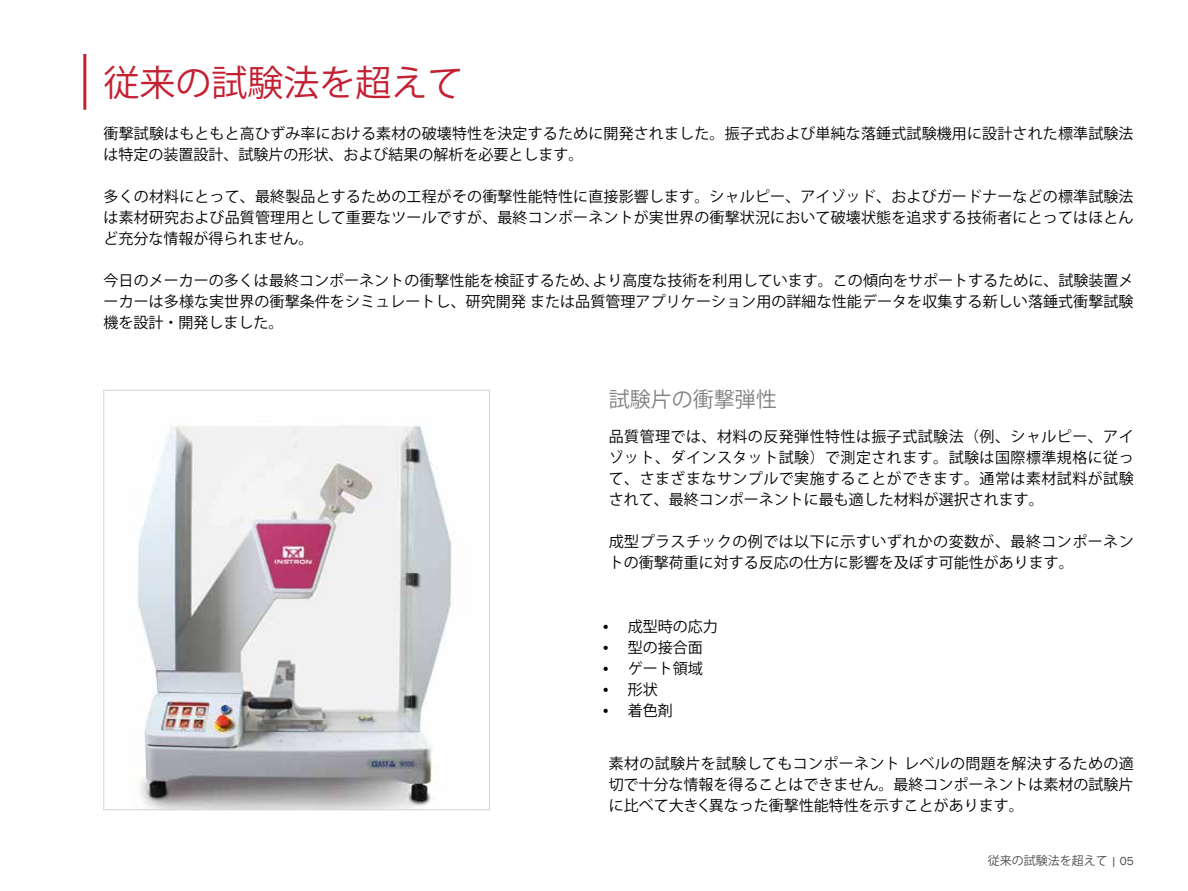
<style>
.page{position:relative;width:1188px;height:891px;background:#fff}
.page>*{position:absolute;margin:0;border:0;box-sizing:border-box;transform-origin:0 0}
.t1{font:36px "Koz Go Pro";color:#c32032}
.t2{font:21px "Koz Go Pro";color:#808285}
.t3{font:15px/21px "Koz Go Pro";letter-spacing:.005em;color:#000;text-align:justify}
.t4{font:15px/21px "Koz Go Pro";letter-spacing:.03em;color:#000}
.t5{font:12px "Koz Go Pro";color:#4d4d4f}
.s1{font-family:"Franklin Gothic"}
</style>
<div class="page">
<hr style="left:83px;top:54px;width:3px;height:56px;background:#c32032">
<img style="left:137px;top:425px;width:315px;height:383px">
<h1 class="t1" style="left:104px;top:60px;width:361px">従来の試験法を超えて</h1>
<p class="t3" style="left:104px;top:123px;width:1032px">衝撃試験はもともと高ひずみ率における素材の破壊特性を決定するために開発されました。振子式および単純な落錘式試験機用に設計された標準試験法は特定の装置設計、試験片の形状、および結果の解析を必要とします。</p>
<p class="t3" style="left:104px;top:186px;width:1032px">多くの材料にとって、最終製品とするための工程がその衝撃性能特性に直接影響します。シャルピー、アイゾッド、およびガードナーなどの標準試験法は素材研究および品質管理用として重要なツールですが、最終コンポーネントが実世界の衝撃状況において破壊状態を追求する技術者にとってはほとんど充分な情報が得られません。</p>
<p class="t3" style="left:104px;top:270px;width:1032px">今日のメーカーの多くは最終コンポーネントの衝撃性能を検証するため、より高度な技術を利用しています。この傾向をサポートするために、試験装置メーカーは多様な実世界の衝撃条件をシミュレートし、研究開発または品質管理アプリケーション用の詳細な性能データを収集する新しい落錘式衝撃試験機を設計・開発しました。</p>
<h2 class="t2" style="left:609px;top:385px;width:169px">試験片の衝撃弾性</h2>
<p class="t3" style="left:609px;top:427px;width:526px">品質管理では、材料の反発弾性特性は振子式試験法（例、シャルピー、アイゾット、ダインスタット試験）で測定されます。試験は国際標準規格に従って、さまざまなサンプルで実施することができます。通常は素材試料が試験されて、最終コンポーネントに最も適した材料が選択されます。</p>
<p class="t4" style="left:609px;top:532px;width:526px">成型プラスチックの例では以下に示すいずれかの変数が、最終コンポーネントの衝撃荷重に対する反応の仕方に影響を及ぼす可能性があります。</p>
<p class="t3" style="left:601px;top:617px;width:118px"><span class="s1">•</span> 成型時の応力</p>
<p class="t3" style="left:601px;top:638px;width:103px"><span class="s1">•</span> 型の接合面</p>
<p class="t3" style="left:601px;top:659px;width:103px"><span class="s1">•</span> ゲート領域</p>
<p class="t3" style="left:601px;top:680px;width:58px"><span class="s1">•</span> 形状</p>
<p class="t3" style="left:601px;top:701px;width:73px"><span class="s1">•</span> 着色剤</p>
<p class="t3" style="left:609px;top:754px;width:526px">素材の試験片を試験してもコンポーネントレベルの問題を解決するための適切で十分な情報を得ることはできません。最終コンポーネントは素材の試験片に比べて大きく異なった衝撃性能特性を示すことがあります。</p>
<p class="t5" style="left:988px;top:853px;width:147px">従来の試験法を超えて <span class="s1">| 05</span></p>
</div>
